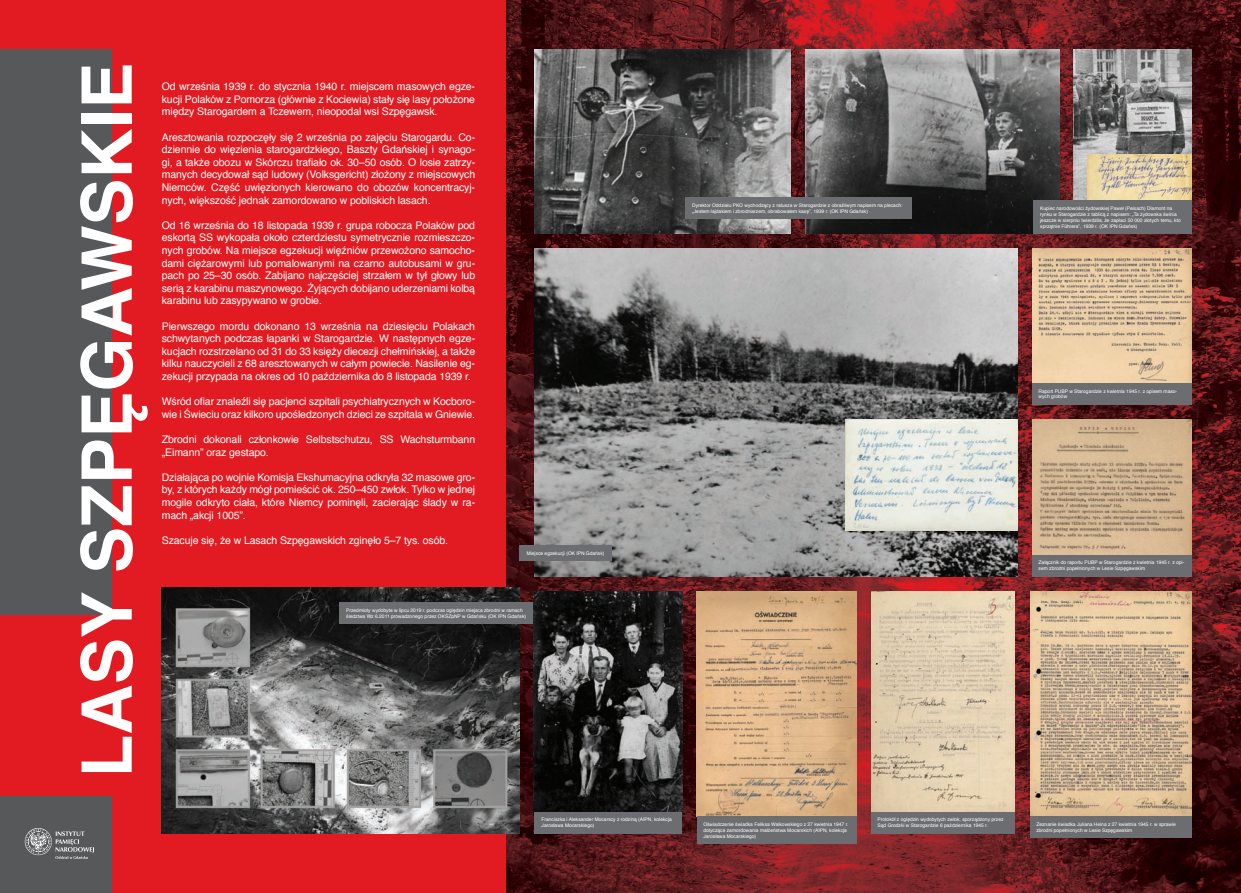
<style>
.page{position:relative;width:1241px;height:893px;background:#fff}
.page>*{position:absolute;margin:0;border:0;box-sizing:border-box;transform-origin:0 0}
.t1{font:700 69.65px "Helvetica";color:#fff}
.t2{font:10.5px/12.6px "Helvetica";letter-spacing:-.01em;color:#fff;text-align:justify}
.t3{font:4.9px/5.9px "Helvetica";color:#fff}
</style>
<div class="page">
<div style="left:0;top:0;width:1240px;height:893px;background:#e21a21"></div>
<img style="left:507px;top:0;width:733px;height:893px">
<img style="left:534px;top:248px;width:482px;height:328px">
<div style="left:0;top:50px;width:112px;height:565px;background:#57585a"></div>
<div style="left:0;top:796px;width:112px;height:97px;background:#57585a"></div>
<img style="left:1073px;top:50px;width:118px;height:150px">
<img style="left:534px;top:50px;width:256px;height:183px">
<img style="left:805px;top:50px;width:253px;height:183px">
<img style="left:845px;top:419px;width:172px;height:111px">
<div style="left:684px;top:197px;width:227px;height:22px;background:#6c6d70"></div>
<div style="left:519px;top:545px;width:92px;height:16px;background:#6c6d70"></div>
<svg style="left:25px;top:828px;width:69px;height:31px"></svg>
<img style="left:162px;top:587px;width:357px;height:246px">
<img style="left:1086px;top:154px;width:104px;height:46px">
<div style="left:339px;top:602px;width:194px;height:21px;background:#6c6d70"></div>
<div style="left:1032px;top:200px;width:159px;height:33px;background:#6c6d70"></div>
<img style="left:533px;top:591px;width:149px;height:225px">
<div style="left:534px;top:812px;width:148px;height:21px;background:#6c6d70"></div>
<img style="left:1032px;top:419px;width:159px;height:136px">
<img style="left:1029px;top:591px;width:162px;height:225px">
<img style="left:1032px;top:248px;width:159px;height:135px">
<img style="left:871px;top:591px;width:143px;height:221px">
<div style="left:1032px;top:383px;width:159px;height:21px;background:#6c6d70"></div>
<div style="left:1029px;top:816px;width:162px;height:21px;background:#6c6d70"></div>
<div style="left:871px;top:812px;width:143px;height:21px;background:#6c6d70"></div>
<div style="left:1032px;top:555px;width:159px;height:21px;background:#6c6d70"></div>
<img style="left:696px;top:591px;width:160px;height:225px">
<div style="left:696px;top:816px;width:160px;height:27px;background:#6c6d70"></div>
<h1 class="t1" style="left:51px;top:777px;width:716px;rotate:-90deg">Lasy szPęGawskIe</h1>
<p class="t2" style="left:162px;top:81px;width:315px">od września 1939 r. do stycznia 1940 r. miejscem masowych egze&shy;kucji Polaków z Pomorza (głównie z Kociewia) stały się lasy położone między starogardem a tczewem, nieopodal wsi szpęgawsk.</p>
<p class="t2" style="left:162px;top:131px;width:315px">Aresztowania rozpoczęły się 2 września po zajęciu starogardu. co&shy;dziennie do więzienia starogardzkiego, baszty Gdańskiej i synago&shy;gi, a także obozu w skórczu trafiało ok. 30–50 osób. o losie zatrzy&shy;manych decydował sąd ludowy (Volksgericht) złożony z miejscowych Niemców. część uwięzionych kierowano do obozów koncentracyj&shy;nych, większość jednak zamordowano w pobliskich lasach.</p>
<p class="t2" style="left:162px;top:219px;width:315px">od 16 września do 18 listopada 1939 r. grupa robocza Polaków pod eskortą ss wykopała około czterdziestu symetrycznie rozmieszczo&shy;nych grobów. Na miejsce egzekucji więźniów przewożono samocho&shy;dami ciężarowymi lub pomalowanymi na czarno autobusami w gru&shy;pach po 25–30 osób. zabijano najczęściej strzałem w tył głowy lub serią z karabinu maszynowego. Żyjących dobijano uderzeniami kolbą karabinu lub zasypywano w grobie.</p>
<p class="t2" style="left:162px;top:320px;width:315px">Pierwszego mordu dokonano 13 września na dziesięciu Polakach schwytanych podczas łapanki w starogardzie. w następnych egze&shy;kucjach rozstrzelano od 31 do 33 księży diecezji chełmińskiej, a także kilku nauczycieli z 68 aresztowanych w całym powiecie. Nasilenie eg&shy;zekucji przypada na okres od 10 października do 8 listopada 1939 r.</p>
<p class="t2" style="left:162px;top:396px;width:315px">wśród ofiar znaleźli się pacjenci szpitali psychiatrycznych w Kocboro&shy;wie i Świeciu oraz kilkoro upośledzonych dzieci ze szpitala w Gniewie.</p>
<p class="t2" style="left:162px;top:433px;width:315px">zbrodni dokonali członkowie selbstschutzu, ss wachsturmbann „eimann” oraz gestapo.</p>
<p class="t2" style="left:162px;top:471px;width:315px">działająca po wojnie Komisja ekshumacyjna odkryła 32 masowe gro&shy;by, z których każdy mógł pomieścić ok. 250–450 zwłok. tylko w jednej mogile odkryto ciała, które Niemcy pominęli, zacierając ślady w ra&shy;mach „akcji 1005”.</p>
<p class="t2" style="left:162px;top:534px;width:288px">szacuje się, że w lasach szpęgawskich zginęło 5–7 tys. osób.</p>
<p class="t3" style="left:526px;top:550px;width:79px">Miejsce egzekucji (oK IPN Gdańsk)</p>
<p class="t3" style="left:346px;top:607px;width:181px">Przedmioty wydobyte w lipcu 2019 r. podczas oględzin miejsca zbrodni w ramach śledztwa wz 6.2011 prowadzonego przez oKŚzpNP w Gdańsku (oK IPN Gdańsk)</p>
<p class="t3" style="left:541px;top:817px;width:132px">franciszka i Aleksander Mocarscy z rodziną (AIPN, kolekcja<br>Jarosława Mocarskiego)</p>
<p class="t3" style="left:692px;top:202px;width:212px">dyrektor oddziału PKo wychodzący z ratusza w starogardzie z obraźliwym napisem na plecach: „Jestem łajdakiem i zbrodniarzem, obrabowałem kasę”, 1939 r. (oK IPN Gdańsk)</p>
<p class="t3" style="left:703px;top:821px;width:146px">oświadczenie świadka feliksa walkowskiego z 27 kwietnia 1947 r. dotyczące zamordowania małżeństwa Mocarskich (AIPN, kolekcja<br>Jarosława Mocarskiego)</p>
<p class="t3" style="left:877px;top:817px;width:127px">Protokół z oględzin wydobytych zwłok, sporządzony przez sąd Grodzki w starogardzie 6 października 1945 r.</p>
<p class="t3" style="left:1040px;top:205px;width:142px">Kupiec narodowości żydowskiej Paweł (Peisach) diamont na rynku w starogardzie z tablicą z napisem: „ta żydowska świnia jeszcze w sierpniu twierdziła, że zapłaci 50 000 złotych temu, kto sprzątnie führera”, 1939 r. (oK IPN Gdańsk)</p>
<p class="t3" style="left:1038px;top:388px;width:140px">raport PubP w starogardzie z kwietnia 1945 r. z opisem maso&shy;wych grobów</p>
<p class="t3" style="left:1038px;top:560px;width:147px">załącznik do raportu PubP w starogardzie z kwietnia 1945 r. z opi&shy;sem zbrodni popełnionych w lesie szpęgawskim</p>
<p class="t3" style="left:1036px;top:821px;width:141px">zeznanie świadka Juliana heina z 27 kwietnia 1945 r. w sprawie zbrodni popełnionych w lesie szpęgawskim</p>
</div>
